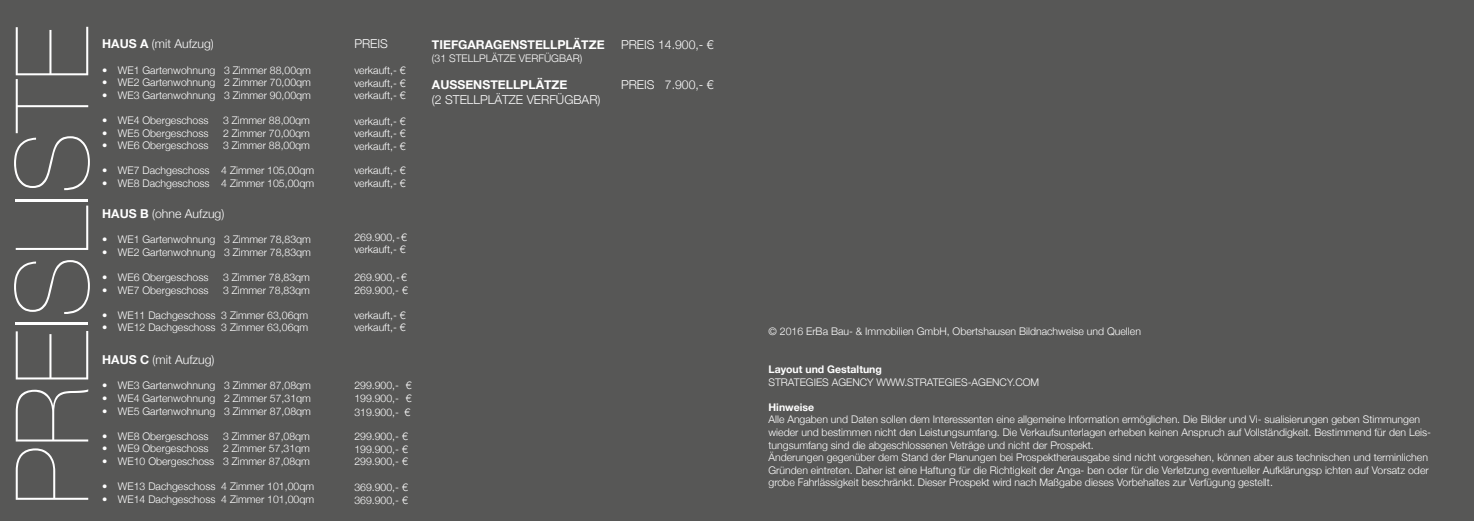
<style>
.page{position:relative;width:1474px;height:521px;background:#fff}
.page>*{position:absolute;margin:0;border:0;box-sizing:border-box;transform-origin:0 0}
.t1{font:200 101.5px "Helvetica Neue";color:#fff}
.t2{font:300 12.25px "Helvetica Neue";color:#fff}
.t3{font:700 12.25px "Helvetica Neue";color:#fff}
.t4{font:300 10.5px/12.6px "Helvetica Neue";color:#fff}
.t5{font:700 10.5px "Helvetica Neue";color:#fff}
.s1{font-weight:700}
</style>
<div class="page">
<div style="left:0;top:0;width:737px;height:521px;background:#575756"></div>
<div style="left:737px;top:0;width:736px;height:521px;background:#575756"></div>
<h1 class="t1" style="left:-27px;top:505px;width:480px;rotate:-90deg">PREISLISTE</h1>
<p class="t2" style="left:102px;top:34px;width:113px"><span class="s1">HAUS A</span> (mit Aufzug)</p>
<p class="t2" style="left:354px;top:34px;width:35px">PREIS</p>
<p class="t4" style="left:102px;top:63px;width:210px">• WE1 Gartenwohnung 3 Zimmer 88,00qm</p>
<p class="t4" style="left:102px;top:75px;width:210px">• WE2 Gartenwohnung 2 Zimmer 70,00qm</p>
<p class="t4" style="left:102px;top:88px;width:210px">• WE3 Gartenwohnung 3 Zimmer 90,00qm</p>
<p class="t4" style="left:102px;top:113px;width:108px">• WE4 Obergeschoss</p>
<p class="t4" style="left:223px;top:113px;width:88px">3 Zimmer 88,00qm</p>
<p class="t4" style="left:102px;top:126px;width:108px">• WE5 Obergeschoss</p>
<p class="t4" style="left:223px;top:126px;width:88px">2 Zimmer 70,00qm</p>
<p class="t4" style="left:102px;top:138px;width:108px">• WE6 Obergeschoss</p>
<p class="t4" style="left:223px;top:138px;width:88px">3 Zimmer 88,00qm</p>
<p class="t4" style="left:102px;top:164px;width:213px">• WE7 Dachgeschoss 4 Zimmer 105,00qm</p>
<p class="t4" style="left:102px;top:176px;width:213px">• WE8 Dachgeschoss 4 Zimmer 105,00qm</p>
<p class="t2" style="left:102px;top:204px;width:124px"><span class="s1">HAUS B</span> (ohne Aufzug)</p>
<p class="t4" style="left:102px;top:232px;width:210px">• WE1 Gartenwohnung 3 Zimmer 78,83qm</p>
<p class="t4" style="left:102px;top:245px;width:210px">• WE2 Gartenwohnung 3 Zimmer 78,83qm</p>
<p class="t4" style="left:102px;top:270px;width:108px">• WE6 Obergeschoss</p>
<p class="t4" style="left:223px;top:270px;width:88px">3 Zimmer 78,83qm</p>
<p class="t4" style="left:102px;top:283px;width:108px">• WE7 Obergeschoss</p>
<p class="t4" style="left:223px;top:283px;width:88px">3 Zimmer 78,83qm</p>
<p class="t4" style="left:102px;top:308px;width:207px">• WE11 Dachgeschoss 3 Zimmer 63,06qm</p>
<p class="t4" style="left:102px;top:321px;width:207px">• WE12 Dachgeschoss 3 Zimmer 63,06qm</p>
<p class="t2" style="left:102px;top:350px;width:114px"><span class="s1">HAUS C</span> (mit Aufzug)</p>
<p class="t4" style="left:102px;top:378px;width:210px">• WE3 Gartenwohnung 3 Zimmer 87,08qm</p>
<p class="t4" style="left:102px;top:391px;width:210px">• WE4 Gartenwohnung 2 Zimmer 57,31qm</p>
<p class="t4" style="left:102px;top:404px;width:210px">• WE5 Gartenwohnung 3 Zimmer 87,08qm</p>
<p class="t4" style="left:102px;top:429px;width:108px">• WE8 Obergeschoss</p>
<p class="t4" style="left:223px;top:429px;width:88px">3 Zimmer 87,08qm</p>
<p class="t4" style="left:102px;top:441px;width:108px">• WE9 Obergeschoss</p>
<p class="t4" style="left:223px;top:441px;width:88px">2 Zimmer 57,31qm</p>
<p class="t4" style="left:102px;top:454px;width:209px">• WE10 Obergeschoss 3 Zimmer 87,08qm</p>
<p class="t4" style="left:102px;top:479px;width:213px">• WE13 Dachgeschoss 4 Zimmer 101,00qm</p>
<p class="t4" style="left:102px;top:492px;width:213px">• WE14 Dachgeschoss 4 Zimmer 101,00qm</p>
<p class="t4" style="left:354px;top:64px;width:53px;text-align:justify">verkauft,- € verkauft,- € verkauft,- €</p>
<p class="t4" style="left:354px;top:115px;width:53px;text-align:justify">verkauft,- € verkauft,- € verkauft,- €</p>
<p class="t4" style="left:354px;top:164px;width:53px">verkauft,- € verkauft,- €</p>
<p class="t4" style="left:354px;top:231px;width:54px">269.900,-€ verkauft,- €</p>
<p class="t4" style="left:354px;top:270px;width:55px;line-height:13.1px">269.900,-€<br>269.900,- €</p>
<p class="t4" style="left:354px;top:308px;width:53px">verkauft,- € verkauft,- €</p>
<p class="t4" style="left:354px;top:379px;width:59px;line-height:13.1px;text-align:justify">299.900,- € 199.900,- € 319.900,- €</p>
<p class="t4" style="left:354px;top:430px;width:55px;text-align:justify">299.900,- € 199.900,- € 299.900,- €</p>
<p class="t4" style="left:354px;top:481px;width:55px">369.900,- €<br>369.900,- €</p>
<p class="t3" style="left:432px;top:35px;width:174px">TIEFGARAGENSTELLPLÄTZE</p>
<p class="t4" style="left:432px;top:51px;width:152px">(31 STELLPLÄTZE VERFÜGBAR)</p>
<p class="t3" style="left:432px;top:75px;width:137px">AUSSENSTELLPLÄTZE</p>
<p class="t2" style="left:621px;top:75px;width:35px">PREIS</p>
<p class="t2" style="left:432px;top:89px;width:170px">(2 STELLPLÄTZE VERFÜGBAR)</p>
<p class="t2" style="left:621px;top:38px;width:94px">PREIS 14.900,- €</p>
<p class="t2" style="left:665px;top:77px;width:50px">7.900,- €</p>
<p class="t4" style="left:768px;top:324px;width:374px">© 2016 ErBa Bau- &amp; Immobilien GmbH, Obertshausen Bildnachweise und Quellen</p>
<p class="t5" style="left:768px;top:361px;width:115px">Layout und Gestaltung</p>
<p class="t4" style="left:768px;top:375px;width:272px">STRATEGIES AGENCY WWW.STRATEGIES-AGENCY.COM</p>
<p class="t5" style="left:768px;top:399px;width:47px">Hinweise</p>
<p class="t4" style="left:768px;top:412px;width:664px">Alle Angaben und Daten sollen dem Interessenten eine allgemeine Information ermöglichen. Die Bilder und Vi- sualisierungen geben Stimmungen wieder und bestimmen nicht den Leistungsumfang. Die Verkaufsunterlagen erheben keinen Anspruch auf Vollständigkeit. Bestimmend für den Leis&shy;tungsumfang sind die abgeschlossenen Veträge und nicht der Prospekt.<br>Änderungen gegenüber dem Stand der Planungen bei Prospektherausgabe sind nicht vorgesehen, können aber aus technischen und terminlichen Gründen eintreten. Daher ist eine Haftung für die Richtigkeit der Anga- ben oder für die Verletzung eventueller Aufklärungsp ichten auf Vorsatz oder grobe Fahrlässigkeit beschränkt. Dieser Prospekt wird nach Maßgabe dieses Vorbehaltes zur Verfügung gestellt.</p>
</div>
